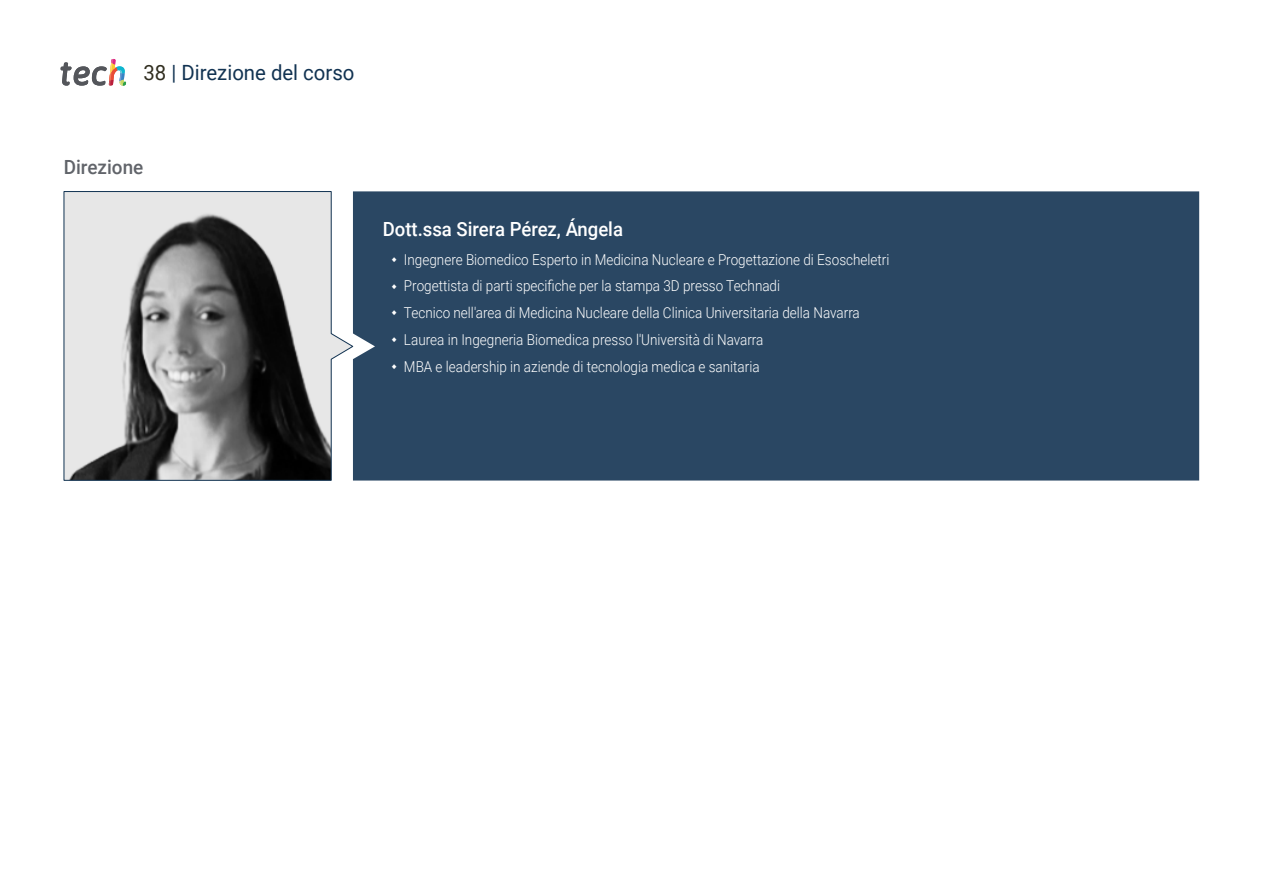
<style>
.page{position:relative;width:1263px;height:893px;background:#fff}
.page>*{position:absolute;margin:0;border:0;box-sizing:border-box;transform-origin:0 0}
.t1{font:21px "Roboto";color:#123352}
.t2{font:500 19.5px "Roboto";color:#fff;scale:.95 1}
.t3{font:500 19.5px "Roboto";color:#61646a}
.t4{font:300 15px/26.7px "Roboto";color:#fff;scale:.9 1}
.s1{color:#312e20}
</style>
<div class="page">
<div style="left:353px;top:191px;width:846px;height:290px;background:#2a4763"></div>
<svg style="left:64px;top:191px;width:289px;height:290px"></svg>
<svg style="left:61px;top:59px;width:65px;height:27px"></svg>
<svg style="left:392px;top:257px;width:5px;height:5px"></svg>
<svg style="left:392px;top:284px;width:5px;height:5px"></svg>
<svg style="left:392px;top:310px;width:5px;height:5px"></svg>
<svg style="left:392px;top:337px;width:5px;height:5px"></svg>
<svg style="left:392px;top:364px;width:5px;height:5px"></svg>
<h1 class="t1" style="left:144px;top:57px;width:213px"><span class="s1">38</span> | Direzione del corso</h1>
<h2 class="t3" style="left:64px;top:154px;width:81px">Direzione</h2>
<h2 class="t2" style="left:383px;top:215px;width:254px">Dott.ssa Sirera Pérez, Ángela</h2>
<p class="t4" style="left:404px;top:245px;width:541px">Ingegnere Biomedico Esperto in Medicina Nucleare e Progettazione di Esoscheletri Progettista di parti specifiche per la stampa 3D presso Technadi<br>Tecnico nell'area di Medicina Nucleare della Clinica Universitaria della Navarra Laurea in Ingegneria Biomedica presso l'Università di Navarra<br>MBA e leadership in aziende di tecnologia medica e sanitaria</p>
</div>
